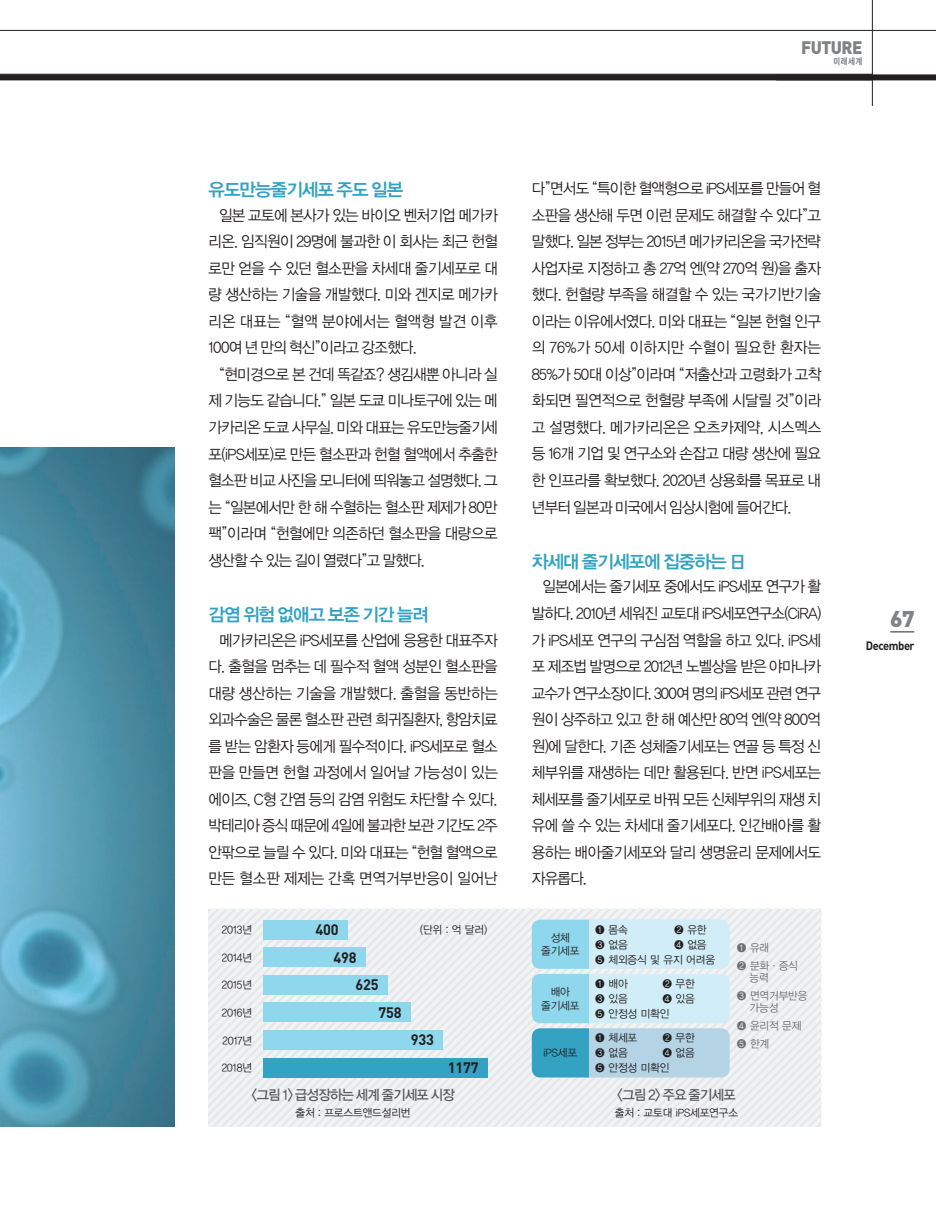
<style>
.page{position:relative;width:936px;height:1212px;background:#fff}
.page>*{position:absolute;margin:0;border:0;box-sizing:border-box;transform-origin:0 0}
.t1{font:900 22.5px "DIN";color:#808285}
.t2{font:18px "YDVYGO Std 14";letter-spacing:-.055em;color:#33a2c3}
.t3{font:900 17.85px "DIN";letter-spacing:-.03em;color:#808285;scale:.95 1}
.t4{font:15.45px/26.5px "YDVYGO Std 12";letter-spacing:-.035em;color:#231f20;text-align:justify;scale:.95 1}
.t5{font:700 15px "DIN";letter-spacing:-.01em;color:#231f20;scale:.96 1}
.t6{font:13.95px "YDVYGO Std 13";letter-spacing:-.045em;color:#57585a;scale:.95 1}
.t7{font:700 12px "DIN";letter-spacing:-.045em;color:#231f20;scale:.93 1}
.t8{font:10.95px/15px "YDVYGO Std 12";letter-spacing:-.01em;color:#231f20;scale:.96 1}
.t9{font:10.95px/18px "YDVYGO Std 12";letter-spacing:-.01em;color:#6d6e71;scale:.96 1}
.t10{font:9px "YDVYGO Std 15";color:#808285;scale:.82 1}
</style>
<div class="page">
<img style="left:0;top:448px;width:174px;height:679px">
<svg style="left:890px;top:632px;width:24px;height:1px"></svg>
<div style="left:0;top:74px;width:935px;height:6px;background:#231f20"></div>
<hr style="left:0;top:30px;width:935px;height:1px;background:#231f20">
<hr style="left:872px;top:0;width:1px;height:106px;background:#231f20">
<svg style="left:208px;top:909px;width:323px;height:218px"></svg>
<div style="left:263px;top:919px;width:84px;height:20px;background:#8fd7ed"></div>
<div style="left:263px;top:947px;width:102px;height:20px;background:#8fd7ed"></div>
<div style="left:263px;top:975px;width:124px;height:20px;background:#8fd7ed"></div>
<div style="left:263px;top:1002px;width:147px;height:20px;background:#8fd7ed"></div>
<div style="left:263px;top:1030px;width:179px;height:20px;background:#8fd7ed"></div>
<div style="left:263px;top:1057px;width:224px;height:20px;background:#33a2c3"></div>
<svg style="left:531px;top:909px;width:290px;height:218px"></svg>
<p class="t3" style="left:801px;top:37px;width:66px">FUTURE</p>
<p class="t10" style="left:833px;top:56px;width:36px">미래세계</p>
<p class="t2" style="left:208px;top:181px;width:196px">유도만능줄기세포 주도 일본</p>
<p class="t4" style="left:208px;top:202px;width:306px;text-indent:11px">일본 교토에 본사가 있는 바이오 벤처기업 메가카 리온. 임직원이 29명에 불과한 이 회사는 최근 헌혈 로만 얻을 수 있던 혈소판을 차세대 줄기세포로 대 량 생산하는 기술을 개발했다. 미와 겐지로 메가카 리온 대표는 “혈액 분야에서는 혈액형 발견 이후 100여 년 만의 혁신”이라고 강조했다.</p>
<p class="t4" style="left:208px;top:361px;width:306px;text-indent:11px">“현미경으로 본 건데 똑같죠? 생김새뿐 아니라 실 제 기능도 같습니다.” 일본 도쿄 미나토구에 있는 메 가카리온 도쿄 사무실. 미와 대표는 유도만능줄기세 포(iPS세포)로 만든 혈소판과 헌혈 혈액에서 추출한 혈소판 비교 사진을 모니터에 띄워놓고 설명했다. 그 는 “일본에서만 한 해 수혈하는 혈소판 제제가 80만 팩”이라며 “헌혈에만 의존하던 혈소판을 대량으로 생산할 수 있는 길이 열렸다”고 말했다.</p>
<p class="t2" style="left:208px;top:605px;width:222px">감염 위험 없애고 보존 기간 늘려</p>
<p class="t4" style="left:208px;top:627px;width:306px;text-indent:11px">메가카리온은 iPS세포를 산업에 응용한 대표주자 다. 출혈을 멈추는 데 필수적 혈액 성분인 혈소판을 대량 생산하는 기술을 개발했다. 출혈을 동반하는 외과수술은 물론 혈소판 관련 희귀질환자, 항암치료 를 받는 암환자 등에게 필수적이다. iPS세포로 혈소 판을 만들면 헌혈 과정에서 일어날 가능성이 있는 에이즈, C형 간염 등의 감염 위험도 차단할 수 있다. 박테리아 증식 때문에 4일에 불과한 보관 기간도 2주 안팎으로 늘릴 수 있다. 미와 대표는 “헌혈 혈액으로 만든 혈소판 제제는 간혹 면역거부반응이 일어난</p>
<p class="t4" style="left:532px;top:175px;width:306px">다”면서도 “특이한 혈액형으로 iPS세포를 만들어 혈 소판을 생산해 두면 이런 문제도 해결할 수 있다”고 말했다. 일본 정부는 2015년 메가카리온을 국가전략 사업자로 지정하고 총 27억 엔(약 270억 원)을 출자 했다. 헌혈량 부족을 해결할 수 있는 국가기반기술 이라는 이유에서였다. 미와 대표는 “일본 헌혈 인구 의 76%가 50세 이하지만 수혈이 필요한 환자는 85%가 50대 이상”이라며 “저출산과 고령화가 고착 화되면 필연적으로 헌혈량 부족에 시달릴 것”이라 고 설명했다. 메가카리온은 오츠카제약, 시스멕스 등 16개 기업 및 연구소와 손잡고 대량 생산에 필요 한 인프라를 확보했다. 2020년 상용화를 목표로 내 년부터 일본과 미국에서 임상시험에 들어간다.</p>
<p class="t2" style="left:531px;top:552px;width:216px">차세대 줄기세포에 집중하는 日</p>
<p class="t4" style="left:531px;top:574px;width:306px;text-indent:11px">일본에서는 줄기세포 중에서도 iPS세포 연구가 활 발하다. 2010년 세워진 교토대 iPS세포연구소(CiRA) 가 iPS세포 연구의 구심점 역할을 하고 있다. iPS세 포 제조법 발명으로 2012년 노벨상을 받은 야마나카 교수가 연구소장이다. 300여 명의 iPS세포 관련 연구 원이 상주하고 있고 한 해 예산만 80억 엔(약 800억 원)에 달한다. 기존 성체줄기세포는 연골 등 특정 신 체부위를 재생하는 데만 활용된다. 반면 iPS세포는 체세포를 줄기세포로 바꿔 모든 신체부위의 재생 치 유에 쓸 수 있는 차세대 줄기세포다. 인간배아를 활 용하는 배아줄기세포와 달리 생명윤리 문제에서도 자유롭다.</p>
<h1 class="t1" style="left:890px;top:606px;width:26px">67</h1>
<p class="t7" style="left:865px;top:638px;width:54px">December</p>
<p class="t5" style="left:315px;top:921px;width:26px">400</p>
<p class="t5" style="left:333px;top:948px;width:26px">498</p>
<p class="t8" style="left:420px;top:922px;width:71px">(단위 : 억 달러)</p>
<p class="t8" style="left:222px;top:922px;width:33px">2013년</p>
<p class="t8" style="left:222px;top:950px;width:33px">2014년</p>
<p class="t8" style="left:222px;top:978px;width:33px">2015년</p>
<p class="t8" style="left:222px;top:1005px;width:33px">2016년</p>
<p class="t8" style="left:222px;top:1033px;width:32px">2017년</p>
<p class="t8" style="left:222px;top:1061px;width:33px">2018년</p>
<p class="t5" style="left:355px;top:976px;width:26px">625</p>
<p class="t5" style="left:378px;top:1004px;width:26px">758</p>
<p class="t5" style="left:411px;top:1031px;width:26px">933</p>
<p class="t5" style="left:447px;top:1059px;width:34px">1177</p>
<p class="t6" style="left:251px;top:1088px;width:215px">&lt;그림 1&gt; 급성장하는 세계 줄기세포 시장</p>
<p class="t8" style="left:295px;top:1105px;width:121px">출처 : 프로스트앤드설리번</p>
<p class="t8" style="left:674px;top:922px;width:35px">❷ 유한<br>❹ 없음</p>
<p class="t8" style="left:541px;top:931px;width:41px;line-height:13.5px;text-align:center">성체 줄기세포</p>
<p class="t8" style="left:595px;top:922px;width:126px">❶ 몸속<br>❸ 없음<br>❺ 체외증식 및 유지 어려움</p>
<p class="t8" style="left:541px;top:985px;width:41px;line-height:13.5px;text-align:center">배아 줄기세포</p>
<p class="t8" style="left:595px;top:976px;width:79px">❶ 배아<br>❸ 있음<br>❺ 안정성 미확인</p>
<p class="t8" style="left:662px;top:976px;width:35px">❷ 무한<br>❹ 있음</p>
<p class="t8" style="left:543px;top:1045px;width:36px">iPS세포</p>
<p class="t8" style="left:595px;top:1030px;width:79px">❶ 체세포<br>❸ 없음<br>❺ 안정성 미확인</p>
<p class="t8" style="left:662px;top:1030px;width:35px">❷ 무한<br>❹ 없음</p>
<p class="t9" style="left:736px;top:939px;width:65px">❶ 유래<br>❷ 분화·증식</p>
<p class="t9" style="left:736px;top:969px;width:75px;text-indent:13px">능력<br>❸ 면역거부반응</p>
<p class="t9" style="left:736px;top:999px;width:69px;text-indent:13px">가능성<br>❹ 윤리적 문제<br>❺ 한계</p>
<p class="t6" style="left:617px;top:1088px;width:126px">&lt;그림 2&gt; 주요 줄기세포</p>
<p class="t8" style="left:614px;top:1105px;width:130px">출처 : 교토대 iPS세포연구소</p>
</div>
